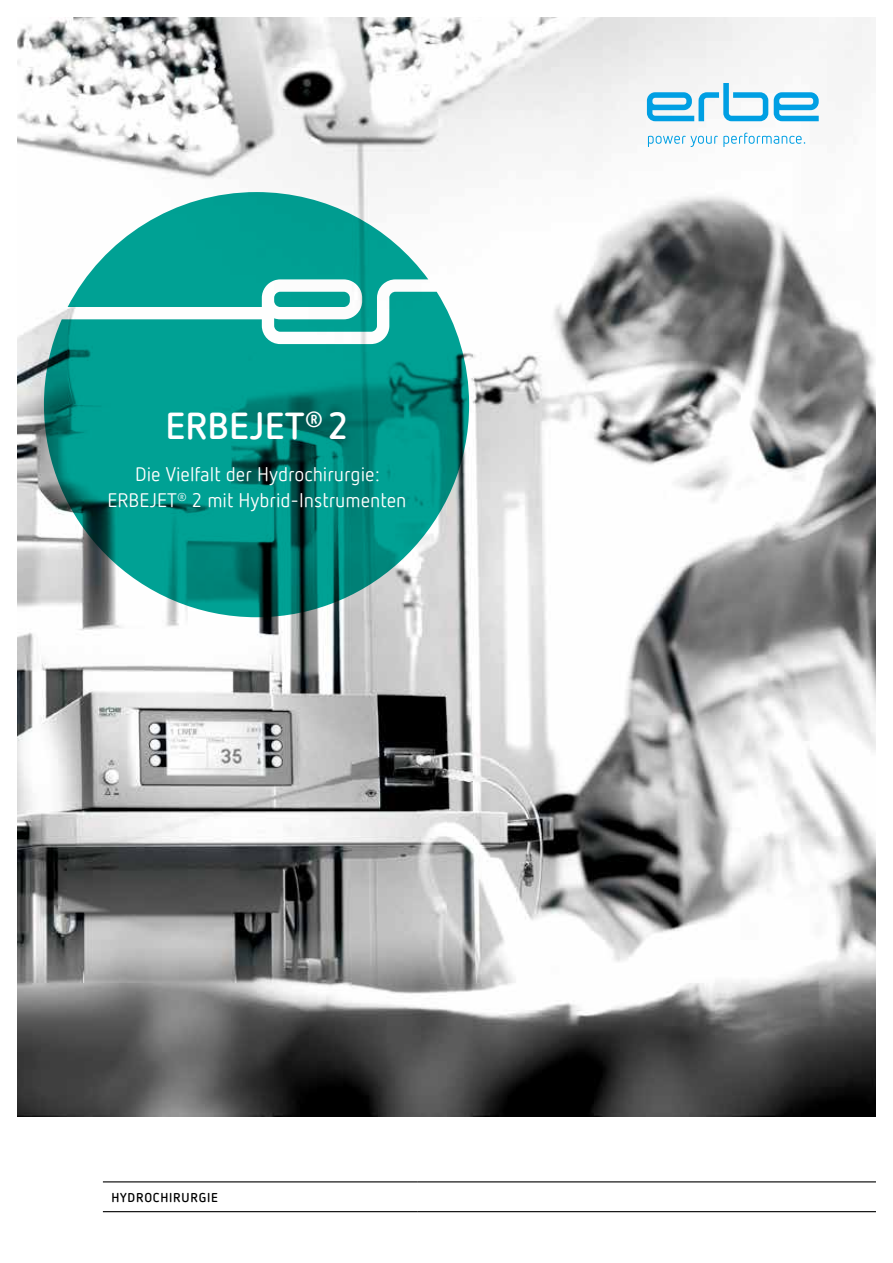
<style>
.page{position:relative;width:893px;height:1263px;background:#fff}
.page>*{position:absolute;margin:0;border:0;box-sizing:border-box;transform-origin:0 0}
.t1{font:700 37.5px "Netto Offc Pro";color:#fff}
.t2{font:19.5px/25.5px "Netto Offc Pro";color:#fff;text-align:center}
.t3{font:700 12.75px "Netto Offc Pro";letter-spacing:.06em;color:#000}
</style>
<div class="page">
<img style="left:17px;top:17px;width:859px;height:1100px">
<svg style="left:647px;top:83px;width:121px;height:38px"></svg>
<svg style="left:774px;top:92px;width:45px;height:29px"></svg>
<svg style="left:648px;top:133px;width:157px;height:13px"></svg>
<hr style="left:103px;top:1181px;width:315px;height:1px;background:#000">
<hr style="left:418px;top:1181px;width:458px;height:1px;background:#000">
<hr style="left:103px;top:1211px;width:315px;height:1px;background:#000">
<hr style="left:418px;top:1211px;width:458px;height:1px;background:#000">
<svg style="left:44px;top:292px;width:425px;height:325px;fill:#00a194"></svg>
<svg style="left:68px;top:192px;width:360px;height:140px;fill:#00a194"></svg>
<h1 class="t1" style="left:165px;top:401px;width:185px">ERBEJET<sup>®</sup> 2</h1>
<p class="t2" style="left:107px;top:461px;width:301px">Die Vielfalt der Hydrochirurgie:<br>ERBEJET<sup>®</sup> 2 mit Hybrid-Instrumenten</p>
<p class="t3" style="left:111px;top:1189px;width:108px">HYDROCHIRURGIE</p>
</div>
